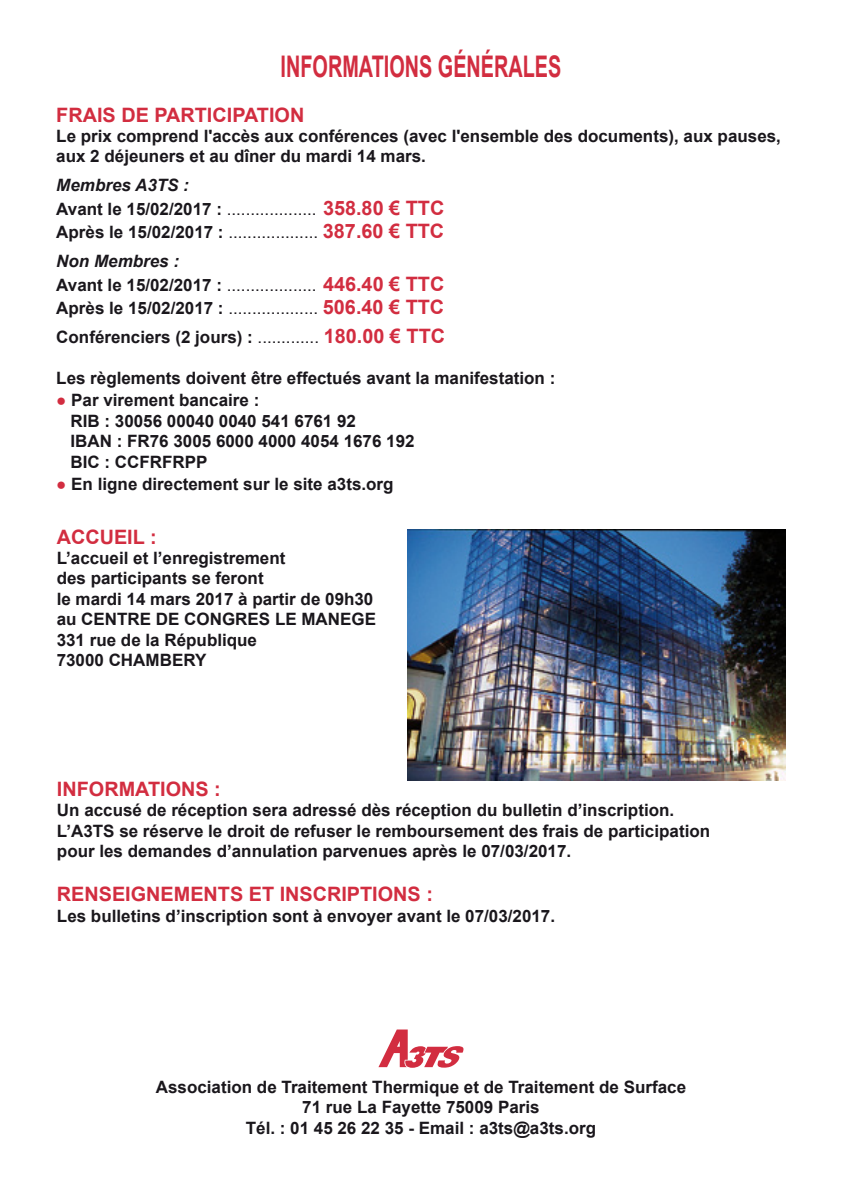
<style>
.page{position:relative;width:842px;height:1191px;background:#fff}
.page>*{position:absolute;margin:0;border:0;box-sizing:border-box;transform-origin:0 0}
.t1{font:700 29.8px "Arial";color:#d22d40;scale:.67 1}
.t2{font:700 19.8px "Arial";color:#d22d40}
.t3{font:700 17px/20.4px "Arial";color:#1a171c}
.t4{font:17px/23.8px "Arial";color:#1a171c}
.s1{font-weight:700;font-style:italic}
.s2{font-weight:700}
.s3{font-weight:700;font-size:19.8px;color:#d22d40}
.s4{font-weight:400}
.s5{font-size:19.8px;color:#d22d40}
.s6{color:#d22d40}
</style>
<div class="page">
<svg style="left:378px;top:1029px;width:86px;height:38px"></svg>
<img style="left:408px;top:529px;width:377px;height:251px">
<p class="t1" style="left:281px;top:47px;width:421px">INFORMATIONS GÉNÉRALES</p>
<p class="t2" style="left:56px;top:102px;width:250px">FRAIS DE PARTICIPATION</p>
<p class="t3" style="left:56px;top:126px;width:726px">Le prix comprend l'accès aux conférences (avec l'ensemble des documents), aux pauses, aux 2 déjeuners et au dîner du mardi 14 mars.</p>
<p class="t4" style="left:56px;top:173px;width:390px"><span class="s1">Membres A3TS :<br></span><span class="s2">Avant le 15/02/2017 :</span> ................... <span class="s3">358.80 € TTC<br></span><span class="s2">Après le 15/02/2017 :</span> ................... <span class="s3">387.60 € TTC</span></p>
<p class="t4" style="left:56px;top:249px;width:390px"><span class="s1">Non Membres :<br></span><span class="s2">Avant le 15/02/2017 :</span> ................... <span class="s3">446.40 € TTC<br></span><span class="s2">Après le 15/02/2017 :</span> ................... <span class="s3">506.40 € TTC</span></p>
<p class="t3" style="left:56px;top:327px;width:390px">Conférenciers (2 jours) : <span class="s4">.............</span> <span class="s5">180.00 € TTC</span></p>
<p class="t3" style="left:56px;top:368px;width:501px">Les règlements doivent être effectués avant la manifestation :</p>
<p class="t3" style="left:70px;top:391px;width:346px;text-indent:-14px"><span class="s6">●</span> Par virement bancaire :<br>RIB : 30056 00040 0040 541 6761 92<br>IBAN : FR76 3005 6000 4000 4054 1676 192<br>BIC : CCFRFRPP</p>
<p class="t3" style="left:56px;top:475px;width:339px"><span class="s6">●</span> En ligne directement sur le site a3ts.org</p>
<p class="t2" style="left:57px;top:523px;width:101px">ACCUEIL :</p>
<p class="t3" style="left:57px;top:548px;width:321px">L’accueil et l’enregistrement<br>des participants se feront<br>le mardi 14 mars 2017 à partir de 09h30 au CENTRE DE CONGRES LE MANEGE<br>331 rue de la République<br>73000 CHAMBERY</p>
<p class="t2" style="left:57px;top:775px;width:165px">INFORMATIONS :</p>
<p class="t3" style="left:57px;top:800px;width:655px">Un accusé de réception sera adressé dès réception du bulletin d’inscription.<br>L’A3TS se réserve le droit de refuser le remboursement des frais de participation pour les demandes d’annulation parvenues après le 07/03/2017.</p>
<p class="t2" style="left:57px;top:881px;width:377px">RENSEIGNEMENTS ET INSCRIPTIONS :</p>
<p class="t3" style="left:57px;top:906px;width:500px">Les bulletins d’inscription sont à envoyer avant le 07/03/2017.</p>
<p class="t3" style="left:156px;top:1077px;width:532px;text-align:center">Association de Traitement Thermique et de Traitement de Surface<br>71 rue La Fayette 75009 Paris<br>Tél. : 01 45 26 22 35 - Email : a3ts@a3ts.org</p>
</div>
